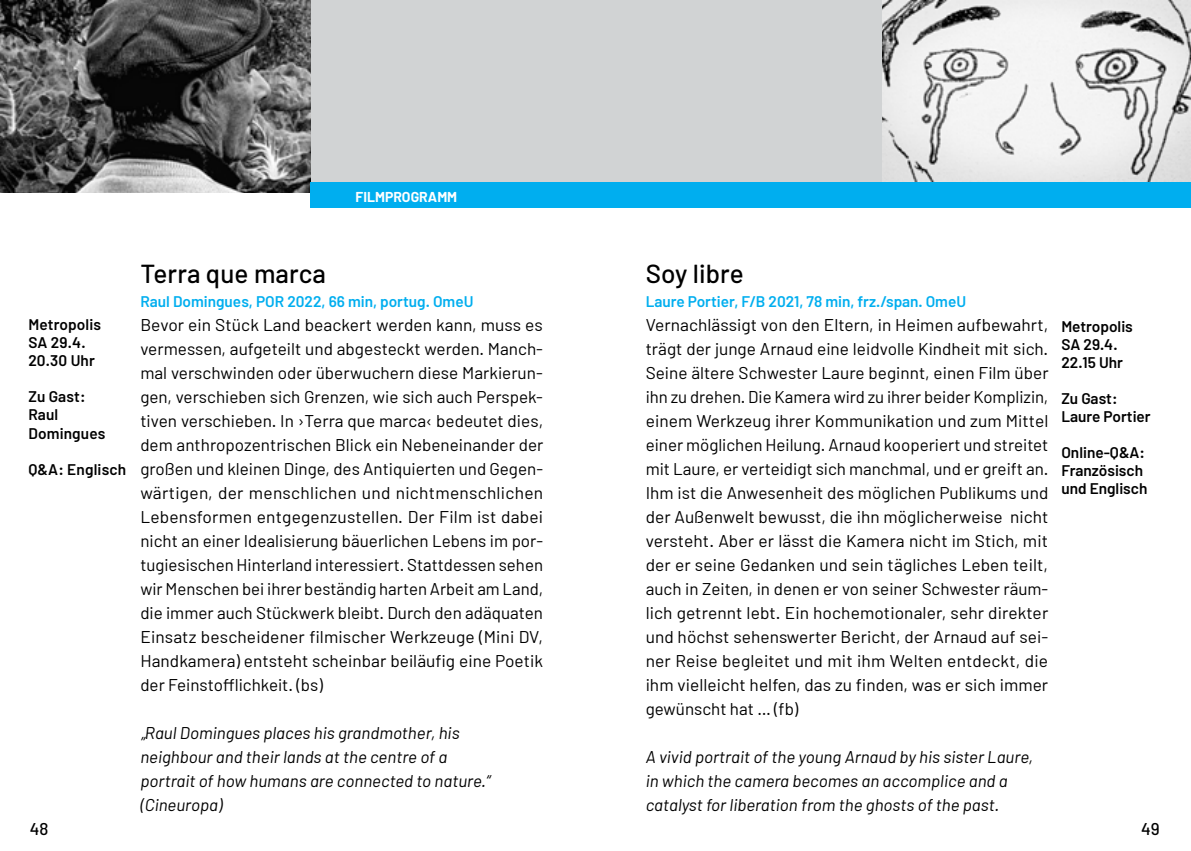
<style>
.page{position:relative;width:1191px;height:851px;background:#fff}
.page>*{position:absolute;margin:0;border:0;box-sizing:border-box;transform-origin:0 0}
.t1{font:500 26px "Barlow";letter-spacing:.005em;color:#000}
.t2{font:17px/24px "Barlow";letter-spacing:.005em;color:#000;text-align:justify}
.t3{font:italic 17px/24px "Barlow";color:#000}
.t4{font:500 17px "Barlow";color:#000}
.t5{font:600 15.4px/18px "Barlow";color:#000}
.t6{font:600 15.4px "Barlow";color:#00aeef}
.t7{font:700 14px "Barlow";color:#fff}
</style>
<div class="page">
<div style="left:0;top:0;width:1191px;height:192px;background:#d1d3d4"></div>
<img style="left:882px;top:0;width:309px;height:181px">
<img style="left:0;top:0;width:310px;height:193px">
<div style="left:310px;top:181px;width:881px;height:26px;background:#00aeef"></div>
<p class="t7" style="left:355px;top:188px;width:103px">FILMPROGRAMM</p>
<p class="t5" style="left:28px;top:315px;width:74px">Metropolis<br>SA 29.4.<br>20.30 Uhr</p>
<p class="t5" style="left:28px;top:387px;width:79px">Zu Gast:<br>Raul<br>Domingues</p>
<p class="t5" style="left:28px;top:459px;width:99px">Q&amp;A: Englisch</p>
<h1 class="t1" style="left:140px;top:257px;width:187px">Terra que marca</h1>
<p class="t6" style="left:140px;top:292px;width:335px">Raul Domingues, POR 2022, 66 min, portug. OmeU</p>
<p class="t2" style="left:140px;top:312px;width:404px">Bevor ein Stück Land beackert werden kann, muss es vermessen, aufgeteilt und abgesteckt werden. Manch&shy;mal verschwinden oder überwuchern diese Markierun&shy;gen, verschieben sich Grenzen, wie sich auch Perspek&shy;tiven verschieben. In ›Terra que marca‹ bedeutet dies, dem anthropozentrischen Blick ein Nebeneinander der großen und kleinen Dinge, des Antiquierten und Gegen&shy;wärtigen, der menschlichen und nichtmenschlichen Lebensformen entgegenzustellen. Der Film ist dabei nicht an einer Idealisierung bäuerlichen Lebens im por&shy;tugiesischen Hinterland interessiert. Stattdessen sehen wir Menschen bei ihrer beständig harten Arbeit am Land, die immer auch Stückwerk bleibt. Durch den adäquaten Einsatz bescheidener filmischer Werkzeuge (Mini DV, Handkamera) entsteht scheinbar beiläufig eine Poetik der Feinstofflichkeit. (bs)</p>
<p class="t3" style="left:140px;top:720px;width:352px">„Raul Domingues places his grandmother, his neighbour and their lands at the centre of a portrait of how humans are connected to nature.“ (Cineuropa)</p>
<h1 class="t1" style="left:645px;top:257px;width:100px">Soy libre</h1>
<p class="t6" style="left:645px;top:292px;width:322px">Laure Portier, F/B 2021, 78 min, frz./span. OmeU</p>
<p class="t2" style="left:645px;top:312px;width:404px">Vernachlässigt von den Eltern, in Heimen aufbewahrt, trägt der junge Arnaud eine leidvolle Kindheit mit sich.<br>Seine ältere Schwester Laure beginnt, einen Film über ihn zu drehen. Die Kamera wird zu ihrer beider Komplizin, einem Werkzeug ihrer Kommunikation und zum Mittel einer möglichen Heilung. Arnaud kooperiert und streitet mit Laure, er verteidigt sich manchmal, und er greift an.<br>Ihm ist die Anwesenheit des möglichen Publikums und der Außenwelt bewusst, die ihn möglicherweise nicht versteht. Aber er lässt die Kamera nicht im Stich, mit der er seine Gedanken und sein tägliches Leben teilt, auch in Zeiten, in denen er von seiner Schwester räum&shy;lich getrennt lebt. Ein hochemotionaler, sehr direkter und höchst sehenswerter Bericht, der Arnaud auf sei&shy;ner Reise begleitet und mit ihm Welten entdeckt, die ihm vielleicht helfen, das zu finden, was er sich immer gewünscht hat … (fb)</p>
<p class="t3" style="left:645px;top:744px;width:389px">A vivid portrait of the young Arnaud by his sister Laure, in which the camera becomes an accomplice and a catalyst for liberation from the ghosts of the past.</p>
<p class="t5" style="left:1061px;top:317px;width:73px">Metropolis<br>SA 29.4.<br>22.15 Uhr</p>
<p class="t5" style="left:1061px;top:389px;width:91px">Zu Gast:<br>Laure Portier</p>
<p class="t5" style="left:1061px;top:443px;width:88px">Online-Q&amp;A:<br>Französisch und Englisch</p>
<p class="t4" style="left:30px;top:818px;width:20px">48</p>
<p class="t4" style="left:1141px;top:818px;width:20px">49</p>
</div>
